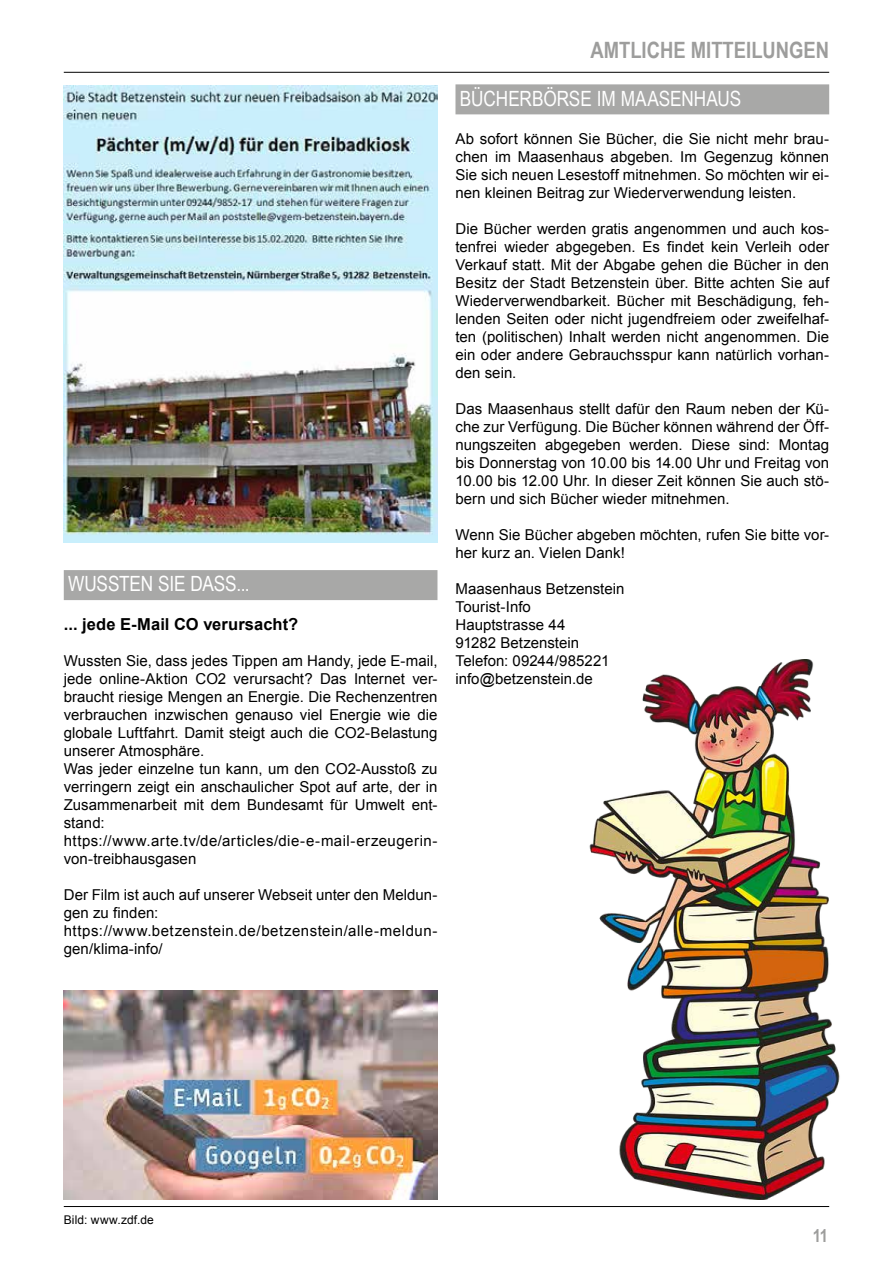
<style>
.page{position:relative;width:893px;height:1263px;background:#fff}
.page>*{position:absolute;margin:0;border:0;box-sizing:border-box;transform-origin:0 0}
.t1{font:700 22.5px "Arial Narrow";color:#9d9d9c}
.t2{font:21px "Arial Narrow";letter-spacing:-.005em;color:#fff}
.t3{font:700 18px "Arial Narrow";color:#9d9d9c}
.t4{font:700 16.5px "Arial";letter-spacing:.005em;color:#000}
.t5{font:15px/18px "Arial";letter-spacing:.005em;color:#000}
.t6{font:12px "Arial";letter-spacing:.01em;color:#000}
</style>
<div class="page">
<hr style="left:64px;top:72px;width:765px;height:1px;background:#000">
<hr style="left:64px;top:1206px;width:765px;height:1px;background:#000">
<img style="left:64px;top:85px;width:373px;height:458px">
<div style="left:455px;top:84px;width:374px;height:30px;background:#a8a8a7"></div>
<img style="left:589px;top:659px;width:251px;height:540px">
<div style="left:64px;top:570px;width:373px;height:30px;background:#a8a8a7"></div>
<img style="left:64px;top:990px;width:373px;height:209px">
<h2 class="t2" style="left:68px;top:568px;width:183px">WUSSTEN SIE DASS...</h2>
<p class="t4" style="left:64px;top:613px;width:236px">... jede E-Mail CO verursacht?</p>
<p class="t5" style="left:64px;top:652px;width:375px">Wussten Sie, dass jedes Tippen am Handy, jede E-mail, jede online-Aktion CO2 verursacht? Das Internet ver&shy;braucht riesige Mengen an Energie. Die Rechenzentren verbrauchen inzwischen genauso viel Energie wie die globale Luftfahrt. Damit steigt auch die CO2-Belastung unserer Atmosphäre.<br>Was jeder einzelne tun kann, um den CO2-Ausstoß zu verringern zeigt ein anschaulicher Spot auf arte, der in Zusammenarbeit mit dem Bundesamt für Umwelt ent&shy;stand: https://www.arte.tv/de/articles/die-e-mail-erzeugerin&shy;von-treibhausgasen</p>
<p class="t5" style="left:64px;top:886px;width:375px">Der Film ist auch auf unserer Webseit unter den Meldun&shy;gen zu finden: https://www.betzenstein.de/betzenstein/alle-meldun&shy;gen/klima-info/</p>
<h1 class="t1" style="left:590px;top:34px;width:240px">AMTLICHE MITTEILUNGEN</h1>
<h2 class="t2" style="left:460px;top:83px;width:283px">BÜCHERBÖRSE IM MAASENHAUS</h2>
<p class="t5" style="left:455px;top:130px;width:375px;text-align:justify">Ab sofort können Sie Bücher, die Sie nicht mehr brau&shy;chen im Maasenhaus abgeben. Im Gegenzug können Sie sich neuen Lesestoff mitnehmen. So möchten wir ei&shy;nen kleinen Beitrag zur Wiederverwendung leisten.</p>
<p class="t5" style="left:455px;top:220px;width:375px;text-align:justify">Die Bücher werden gratis angenommen und auch kos&shy;tenfrei wieder abgegeben. Es findet kein Verleih oder Verkauf statt. Mit der Abgabe gehen die Bücher in den Besitz der Stadt Betzenstein über. Bitte achten Sie auf Wiederverwendbarkeit. Bücher mit Beschädigung, feh&shy;lenden Seiten oder nicht jugendfreiem oder zweifelhaf&shy;ten (politischen) Inhalt werden nicht angenommen. Die ein oder andere Gebrauchsspur kann natürlich vorhan&shy;den sein.</p>
<p class="t5" style="left:455px;top:400px;width:375px;text-align:justify">Das Maasenhaus stellt dafür den Raum neben der Kü&shy;che zur Verfügung. Die Bücher können während der Öff&shy;nungszeiten abgegeben werden. Diese sind: Montag bis Donnerstag von 10.00 bis 14.00 Uhr und Freitag von 10.00 bis 12.00 Uhr. In dieser Zeit können Sie auch stö&shy;bern und sich Bücher wieder mitnehmen.</p>
<p class="t5" style="left:455px;top:526px;width:375px">Wenn Sie Bücher abgeben möchten, rufen Sie bitte vor&shy;her kurz an. Vielen Dank!</p>
<p class="t5" style="left:455px;top:580px;width:170px">Maasenhaus Betzenstein<br>Tourist-Info<br>Hauptstrasse 44<br>91282 Betzenstein<br>Telefon: 09244/985221 info@betzenstein.de</p>
<p class="t6" style="left:64px;top:1212px;width:92px">Bild: www.zdf.de</p>
<p class="t3" style="left:813px;top:1222px;width:17px">11</p>
</div>
